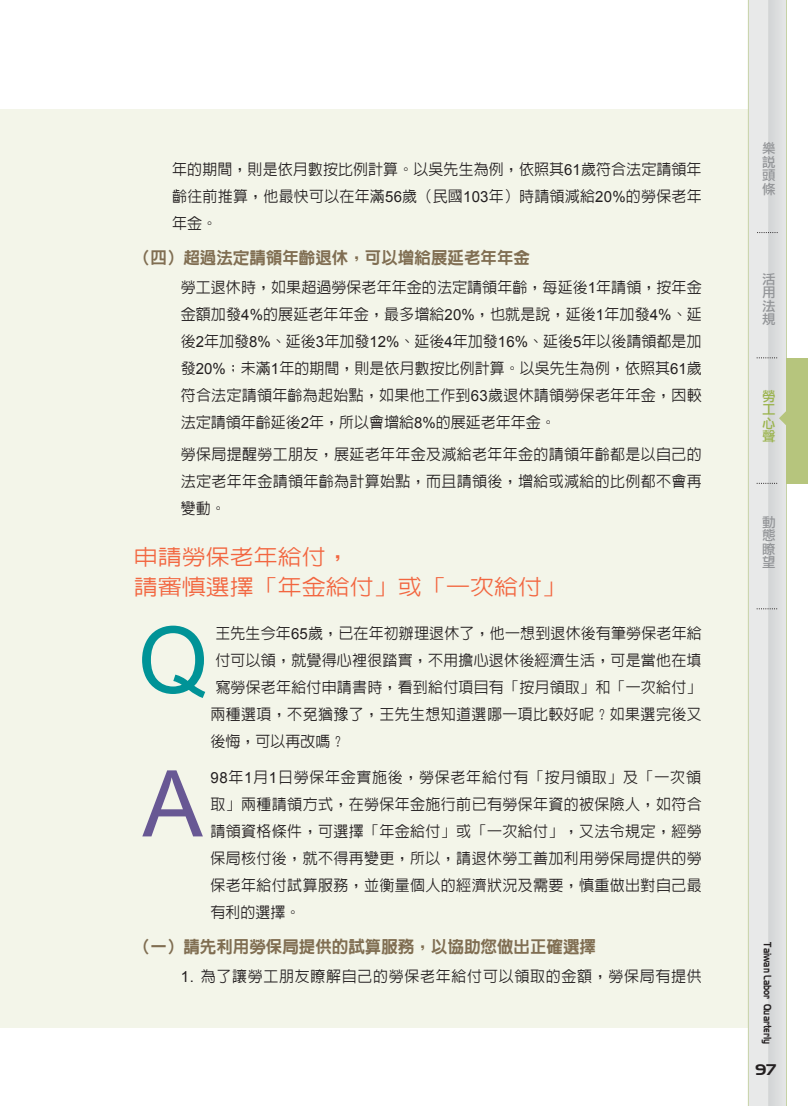
<style>
.page{position:relative;width:808px;height:1106px;background:#fff}
.page>*{position:absolute;margin:0;border:0;box-sizing:border-box;transform-origin:0 0}
.t1{font:92.25px "Arial";color:#009397}
.t2{font:92.25px "Arial";color:#685894}
.t3{font:500 21.6px/30px "Lin Gothic";color:#f26640;scale:1.11 1}
.t4{font:800 16.8px "Lin Gothic";color:#806e52}
.t5{font:500 15.3px/27px "Lin Gothic";letter-spacing:.02em;color:#231f20;text-align:justify}
.t6{font:500 15.3px "Lin Gothic";letter-spacing:.045em;color:#231f20}
.t7{font:15px "Aero";color:#231f20}
.t8{font:13.5px/13.5px "Li Hei Pro";color:#939598;text-align:justify}
.t9{font:13.5px/13.5px "Li Hei Pro";color:#9ab34c;text-align:justify}
.t10{font:10.5px "Aero";color:#231f20;scale:.8 1}
.s1{font-family:"Arial";font-weight:400}
</style>
<div class="page">
<div style="left:0;top:109px;width:762px;height:918px;background:#f3f5e9"></div>
<div style="left:748px;top:0;width:38px;height:1106px;background:linear-gradient(to right,#e9eaea,#dbdddd)"></div>
<hr style="left:786px;top:0;width:1px;height:1106px;background:#9ab34c">
<hr style="left:748px;top:0;width:1px;height:1106px;background:#9ab34c">
<svg style="left:757px;top:232px;width:21px;height:1px"></svg>
<svg style="left:756px;top:357px;width:21px;height:1px"></svg>
<svg style="left:756px;top:483px;width:21px;height:1px"></svg>
<svg style="left:756px;top:608px;width:21px;height:1px"></svg>
<div style="left:786px;top:358px;width:22px;height:125px;background:#b6c57d"></div>
<svg style="left:779px;top:411px;width:7px;height:15px"></svg>
<p class="t5" style="left:172px;top:155px;width:531px">年的期間，則是依月數按比例計算。以吳先生為例，依照其<span class="s1">61</span>歲符合法定請領年齡往前推算，他最快可以在年滿<span class="s1">56</span>歲（民國<span class="s1">103</span>年）時請領減給<span class="s1">20%</span>的勞保老年年金。</p>
<p class="t4" style="left:134px;top:249px;width:397px">（四）超過法定請領年齡退休，可以增給展延老年年金</p>
<p class="t5" style="left:181px;top:274px;width:523px">勞工退休時，如果超過勞保老年年金的法定請領年齡，每延後<span class="s1">1</span>年請領，按年金金額加發<span class="s1">4%</span>的展延老年年金，最多增給<span class="s1">20%</span>，也就是說，延後<span class="s1">1</span>年加發<span class="s1">4%</span>、延後<span class="s1">2</span>年加發<span class="s1">8%</span>、延後<span class="s1">3</span>年加發<span class="s1">12%</span>、延後<span class="s1">4</span>年加發<span class="s1">16%</span>、延後<span class="s1">5</span>年以後請領都是加發<span class="s1">20%</span>；未滿<span class="s1">1</span>年的期間，則是依月數按比例計算。以吳先生為例，依照其<span class="s1">61</span>歲符合法定請領年齡為起始點，如果他工作到<span class="s1">63</span>歲退休請領勞保老年年金，因較法定請領年齡延後<span class="s1">2</span>年，所以會增給<span class="s1">8%</span>的展延老年年金。</p>
<p class="t5" style="left:181px;top:440px;width:522px">勞保局提醒勞工朋友，展延老年年金及減給老年年金的請領年齡都是以自己的法定老年年金請領年齡為計算始點，而且請領後，增給或減給的比例都不會再變動。</p>
<h2 class="t3" style="left:134px;top:541px;width:391px">申請勞保老年給付，<br>請審慎選擇「年金給付」或「一次給付」</h2>
<h1 class="t1" style="left:138px;top:600px;width:72px">Q</h1>
<p class="t5" style="left:215px;top:619px;width:488px">王先生今年<span class="s1">65</span>歲，已在年初辦理退休了，他一想到退休後有筆勞保老年給</p>
<p class="t5" style="left:215px;top:646px;width:488px">付可以領，就覺得心裡很踏實，不用擔心退休後經濟生活，可是當他在填</p>
<p class="t5" style="left:215px;top:673px;width:488px">寫勞保老年給付申請書時，看到給付項目有「按月領取」和「一次給付」</p>
<p class="t5" style="left:210px;top:700px;width:493px">兩種選項，不免猶豫了，王先生想知道選哪一項比較好呢？如果選完後又</p>
<p class="t5" style="left:210px;top:727px;width:136px">後悔，可以再改嗎？</p>
<h1 class="t2" style="left:142px;top:743px;width:62px">A</h1>
<p class="t5" style="left:210px;top:763px;width:493px"><span class="s1">98</span>年<span class="s1">1</span>月<span class="s1">1</span>日勞保年金實施後，勞保老年給付有「按月領取」及「一次領取」兩種請領方式，在勞保年金施行前已有勞保年資的被保險人，如符合請領資格條件，可選擇「年金給付」或「一次給付」，又法令規定，經勞保局核付後，就不得再變更，所以，請退休勞工善加利用勞保局提供的勞保老年給付試算服務，並衡量個人的經濟狀況及需要，慎重做出對自己最有利的選擇。</p>
<p class="t4" style="left:134px;top:937px;width:463px">（一）請先利用勞保局提供的試算服務，以協助您做出正確選擇</p>
<p class="t6" style="left:181px;top:968px;width:522px"><span class="s1">1.</span> 為了讓勞工朋友瞭解自己的勞保老年給付可以領取的金額，勞保局有提供</p>
<p class="t8" style="left:762px;top:142px;width:15px">樂說頭條</p>
<p class="t8" style="left:762px;top:272px;width:14px">活用法規</p>
<p class="t9" style="left:762px;top:389px;width:14px">勞工心聲</p>
<p class="t8" style="left:762px;top:515px;width:15px">動態瞭望</p>
<p class="t10" style="left:774px;top:942px;width:128px;rotate:90deg">Taiwan Labor Quarterly</p>
<p class="t7" style="left:755px;top:1060px;width:22px">97</p>
</div>
